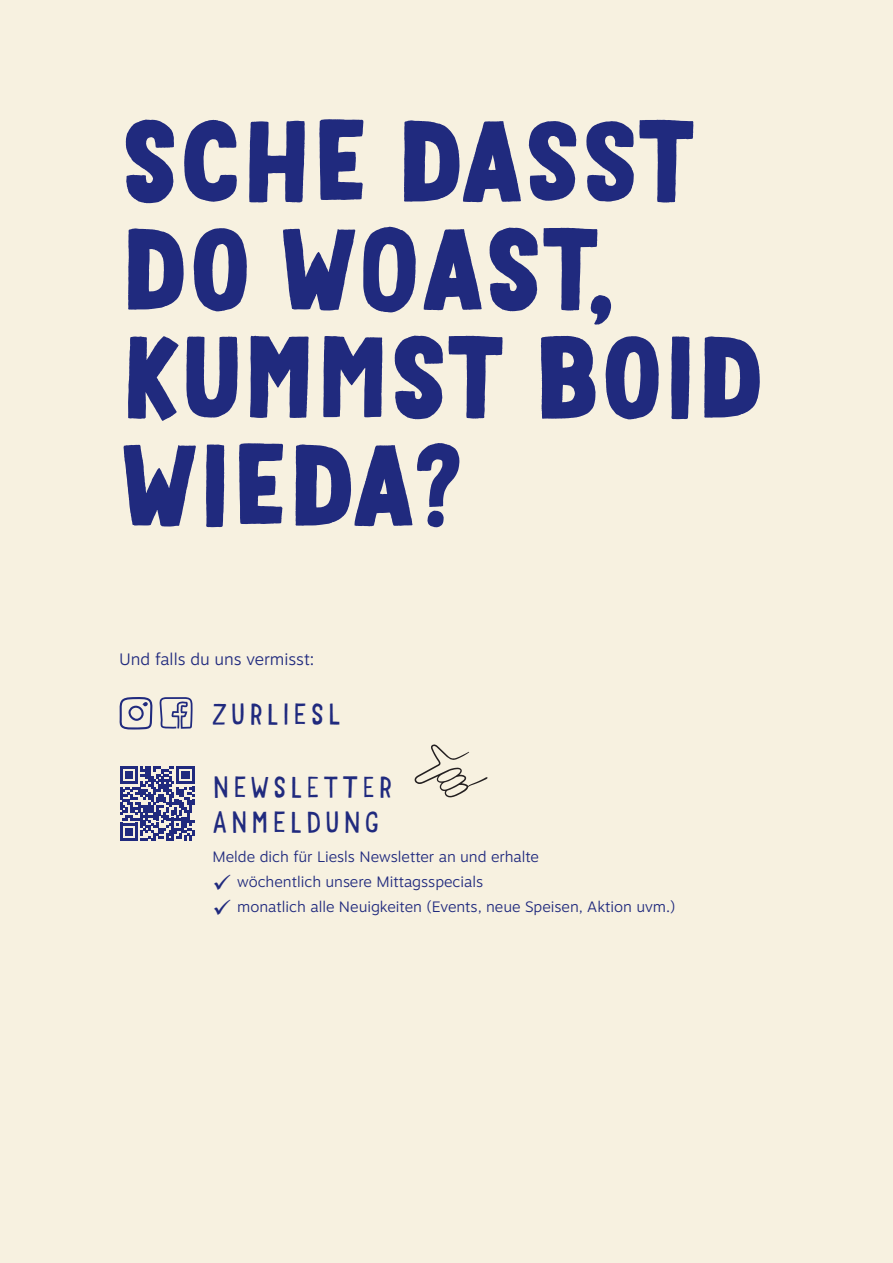
<style>
.page{position:relative;width:893px;height:1263px;background:#f7f1e0}
.page>*{position:absolute;margin:0;border:0;box-sizing:border-box;transform-origin:0 0}
.t1{font:500 112.5px/108px "Mr Dodo";letter-spacing:-.03em;color:#202a7e}
.t2{font:300 29.1px/35px "Mr Dodo";letter-spacing:.12em;color:#202a7e}
.t3{font:300 16.5px "Motiva Sans";color:#202a7e}
.t4{font:300 15px "Motiva Sans";color:#202a7e}
</style>
<div class="page">
<svg style="left:120px;top:697px;width:32px;height:32px"></svg>
<svg style="left:160px;top:697px;width:33px;height:32px"></svg>
<svg style="left:414px;top:744px;width:74px;height:54px"></svg>
<svg style="left:120px;top:766px;width:75px;height:75px"></svg>
<h1 class="t1" style="left:119px;top:108px;width:649px">SCHE DASST<br>DO WOAST,<br>KUMMST BOID<br>WIEDA?</h1>
<p class="t3" style="left:119px;top:647px;width:197px">Und falls du uns vermisst:</p>
<h2 class="t2" style="left:212px;top:697px;width:130px">ZURLIESL</h2>
<h2 class="t2" style="left:212px;top:770px;width:182px">NEWSLETTER<br>ANMELDUNG</h2>
<p class="t4" style="left:212px;top:845px;width:328px">Melde dich für Liesls Newsletter an und erhalte</p>
<p class="t4" style="left:212px;top:870px;width:272px">✓ wöchentlich unsere Mittagsspecials</p>
<p class="t4" style="left:212px;top:895px;width:464px">✓ monatlich alle Neuigkeiten (Events, neue Speisen, Aktion uvm.)</p>
</div>
